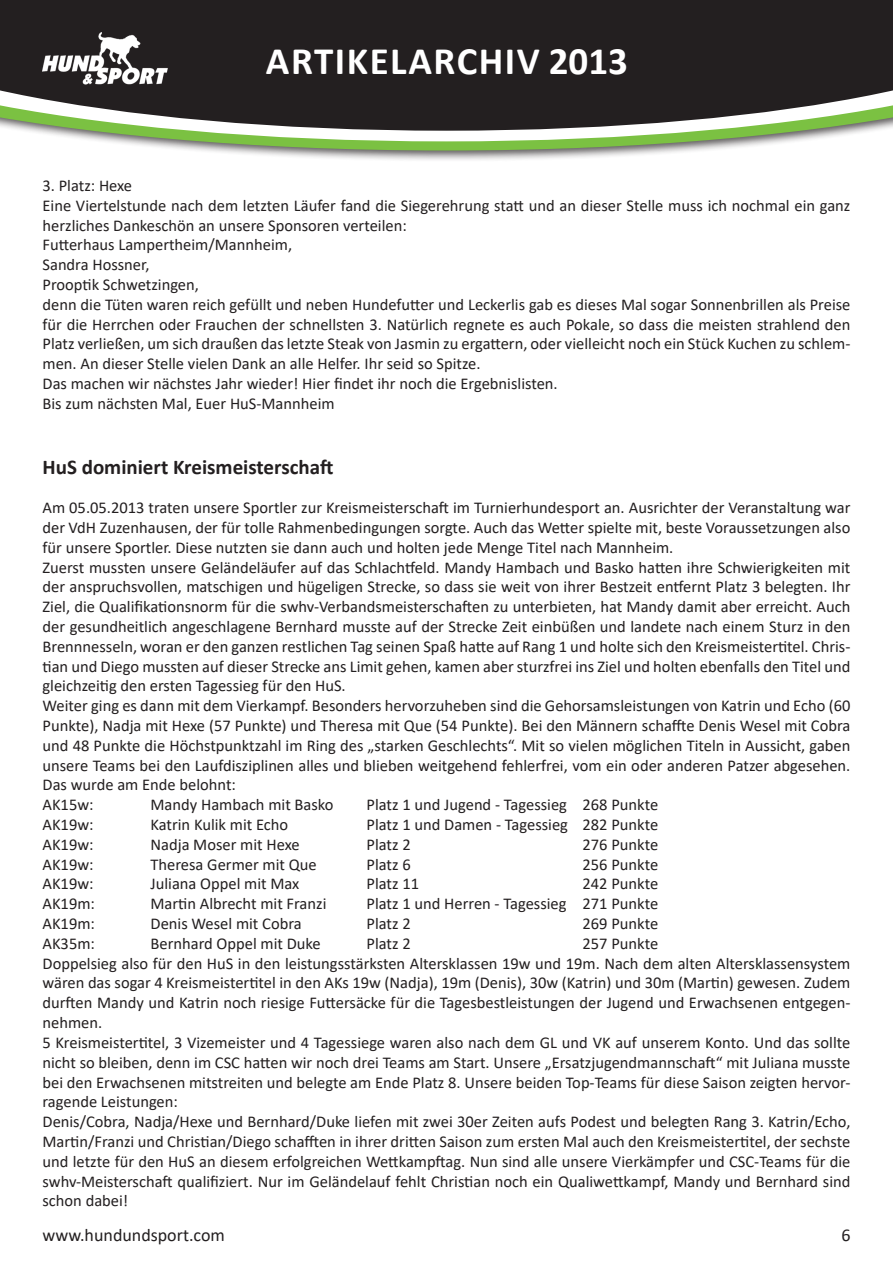
<style>
.page{position:relative;width:893px;height:1263px;background:#fff}
.page>*{position:absolute;margin:0;border:0;box-sizing:border-box;transform-origin:0 0}
.t1{font:700 39px "Calibri";letter-spacing:.04em;color:#fff}
.t2{font:700 21px "Calibri";color:#231f20}
.t3{font:18px "Calibri";color:#231f20}
.t4{font:16.5px/19.8px "Calibri";color:#231f20}
</style>
<div class="page">
<div style="left:0;top:0;width:893px;height:162px;background:#231f20;opacity:.75"></div>
<svg style="left:0;top:141px;width:893px;height:10px"></svg>
<svg style="left:0;top:131px;width:893px;height:10px"></svg>
<svg style="left:0;top:0;width:893px;height:131px;fill:#231f20"></svg>
<img style="left:43px;top:32px;width:131px;height:55px">
<h1 class="t1" style="left:266px;top:34px;width:363px">ARTIKELARCHIV 2013</h1>
<p class="t4" style="left:43px;top:175px;width:809px">3. Platz: Hexe<br>Eine Viertelstunde nach dem letzten Läufer fand die Siegerehrung statt und an dieser Stelle muss ich nochmal ein ganz herzliches Dankeschön an unsere Sponsoren verteilen:<br>Futterhaus Lampertheim/Mannheim,<br>Sandra Hossner,<br>Prooptik Schwetzingen,<br>denn die Tüten waren reich gefüllt und neben Hundefutter und Leckerlis gab es dieses Mal sogar Sonnenbrillen als Preise für die Herrchen oder Frauchen der schnellsten 3. Natürlich regnete es auch Pokale, so dass die meisten strahlend den Platz verließen, um sich draußen das letzte Steak von Jasmin zu ergattern, oder vielleicht noch ein Stück Kuchen zu schlem&shy;men. An dieser Stelle vielen Dank an alle Helfer. Ihr seid so Spitze.<br>Das machen wir nächstes Jahr wieder! Hier findet ihr noch die Ergebnislisten.<br>Bis zum nächsten Mal, Euer HuS-Mannheim</p>
<p class="t2" style="left:43px;top:452px;width:292px">HuS dominiert Kreismeisterschaft</p>
<p class="t4" style="left:43px;top:497px;width:809px">Am 05.05.2013 traten unsere Sportler zur Kreismeisterschaft im Turnierhundesport an. Ausrichter der Veranstaltung war der VdH Zuzenhausen, der für tolle Rahmenbedingungen sorgte. Auch das Wetter spielte mit, beste Voraussetzungen also für unsere Sportler. Diese nutzten sie dann auch und holten jede Menge Titel nach Mannheim.<br>Zuerst mussten unsere Geländeläufer auf das Schlachtfeld. Mandy Hambach und Basko hatten ihre Schwierigkeiten mit der anspruchsvollen, matschigen und hügeligen Strecke, so dass sie weit von ihrer Bestzeit entfernt Platz 3 belegten. Ihr Ziel, die Qualifikationsnorm für die swhv-Verbandsmeisterschaften zu unterbieten, hat Mandy damit aber erreicht. Auch der gesundheitlich angeschlagene Bernhard musste auf der Strecke Zeit einbüßen und landete nach einem Sturz in den Brennnesseln, woran er den ganzen restlichen Tag seinen Spaß hatte auf Rang 1 und holte sich den Kreismeistertitel. Chris&shy;tian und Diego mussten auf dieser Strecke ans Limit gehen, kamen aber sturzfrei ins Ziel und holten ebenfalls den Titel und gleichzeitig den ersten Tagessieg für den HuS.<br>Weiter ging es dann mit dem Vierkampf. Besonders hervorzuheben sind die Gehorsamsleistungen von Katrin und Echo (60<br>Punkte), Nadja mit Hexe (57 Punkte) und Theresa mit Que (54 Punkte). Bei den Männern schaffte Denis Wesel mit Cobra und 48 Punkte die Höchstpunktzahl im Ring des „starken Geschlechts“. Mit so vielen möglichen Titeln in Aussicht, gaben unsere Teams bei den Laufdisziplinen alles und blieben weitgehend fehlerfrei, vom ein oder anderen Patzer abgesehen.<br>Das wurde am Ende belohnt:<br>AK15w:</p>
<p class="t4" style="left:151px;top:794px;width:185px">Mandy Hambach mit Basko</p>
<p class="t4" style="left:367px;top:794px;width:293px">Platz 1 und Jugend - Tagessieg 268 Punkte</p>
<p class="t4" style="left:43px;top:814px;width:53px">AK19w:</p>
<p class="t4" style="left:151px;top:814px;width:139px">Katrin Kulik mit Echo</p>
<p class="t4" style="left:367px;top:814px;width:293px">Platz 1 und Damen - Tagessieg 282 Punkte</p>
<p class="t4" style="left:43px;top:834px;width:53px">AK19w:</p>
<p class="t4" style="left:151px;top:834px;width:151px">Nadja Moser mit Hexe</p>
<p class="t4" style="left:367px;top:834px;width:46px">Platz 2</p>
<p class="t4" style="left:583px;top:834px;width:77px">276 Punkte</p>
<p class="t4" style="left:43px;top:854px;width:53px">AK19w:</p>
<p class="t4" style="left:151px;top:854px;width:168px">Theresa Germer mit Que</p>
<p class="t4" style="left:367px;top:854px;width:46px">Platz 6</p>
<p class="t4" style="left:583px;top:854px;width:77px">256 Punkte</p>
<p class="t4" style="left:43px;top:874px;width:53px">AK19w:</p>
<p class="t4" style="left:151px;top:874px;width:150px">Juliana Oppel mit Max</p>
<p class="t4" style="left:367px;top:874px;width:54px">Platz 11</p>
<p class="t4" style="left:583px;top:874px;width:77px">242 Punkte</p>
<p class="t4" style="left:43px;top:893px;width:54px">AK19m:</p>
<p class="t4" style="left:151px;top:893px;width:177px">Martin Albrecht mit Franzi</p>
<p class="t4" style="left:367px;top:893px;width:293px">Platz 1 und Herren - Tagessieg 271 Punkte</p>
<p class="t4" style="left:43px;top:913px;width:54px">AK19m:</p>
<p class="t4" style="left:151px;top:913px;width:153px">Denis Wesel mit Cobra</p>
<p class="t4" style="left:367px;top:913px;width:46px">Platz 2</p>
<p class="t4" style="left:583px;top:913px;width:77px">269 Punkte</p>
<p class="t4" style="left:43px;top:933px;width:54px">AK35m:</p>
<p class="t4" style="left:151px;top:933px;width:172px">Bernhard Oppel mit Duke</p>
<p class="t4" style="left:367px;top:933px;width:46px">Platz 2</p>
<p class="t4" style="left:43px;top:933px;width:809px;text-indent:540px">257 Punkte<br>Doppelsieg also für den HuS in den leistungsstärksten Altersklassen 19w und 19m. Nach dem alten Altersklassensystem wären das sogar 4 Kreismeistertitel in den AKs 19w (Nadja), 19m (Denis), 30w (Katrin) und 30m (Martin) gewesen. Zudem durften Mandy und Katrin noch riesige Futtersäcke für die Tagesbestleistungen der Jugend und Erwachsenen entgegen&shy;nehmen.<br>5 Kreismeistertitel, 3 Vizemeister und 4 Tagessiege waren also nach dem GL und VK auf unserem Konto. Und das sollte nicht so bleiben, denn im CSC hatten wir noch drei Teams am Start. Unsere „Ersatzjugendmannschaft“ mit Juliana musste bei den Erwachsenen mitstreiten und belegte am Ende Platz 8. Unsere beiden Top-Teams für diese Saison zeigten hervor&shy;ragende Leistungen:<br>Denis/Cobra, Nadja/Hexe und Bernhard/Duke liefen mit zwei 30er Zeiten aufs Podest und belegten Rang 3. Katrin/Echo, Martin/Franzi und Christian/Diego schafften in ihrer dritten Saison zum ersten Mal auch den Kreismeistertitel, der sechste und letzte für den HuS an diesem erfolgreichen Wettkampftag. Nun sind alle unsere Vierkämpfer und CSC-Teams für die swhv-Meisterschaft qualifiziert. Nur im Geländelauf fehlt Christian noch ein Qualiwettkampf, Mandy und Bernhard sind schon dabei!</p>
<p class="t3" style="left:43px;top:1223px;width:184px">www.hundundsport.com</p>
<p class="t3" style="left:841px;top:1223px;width:11px">6</p>
</div>
